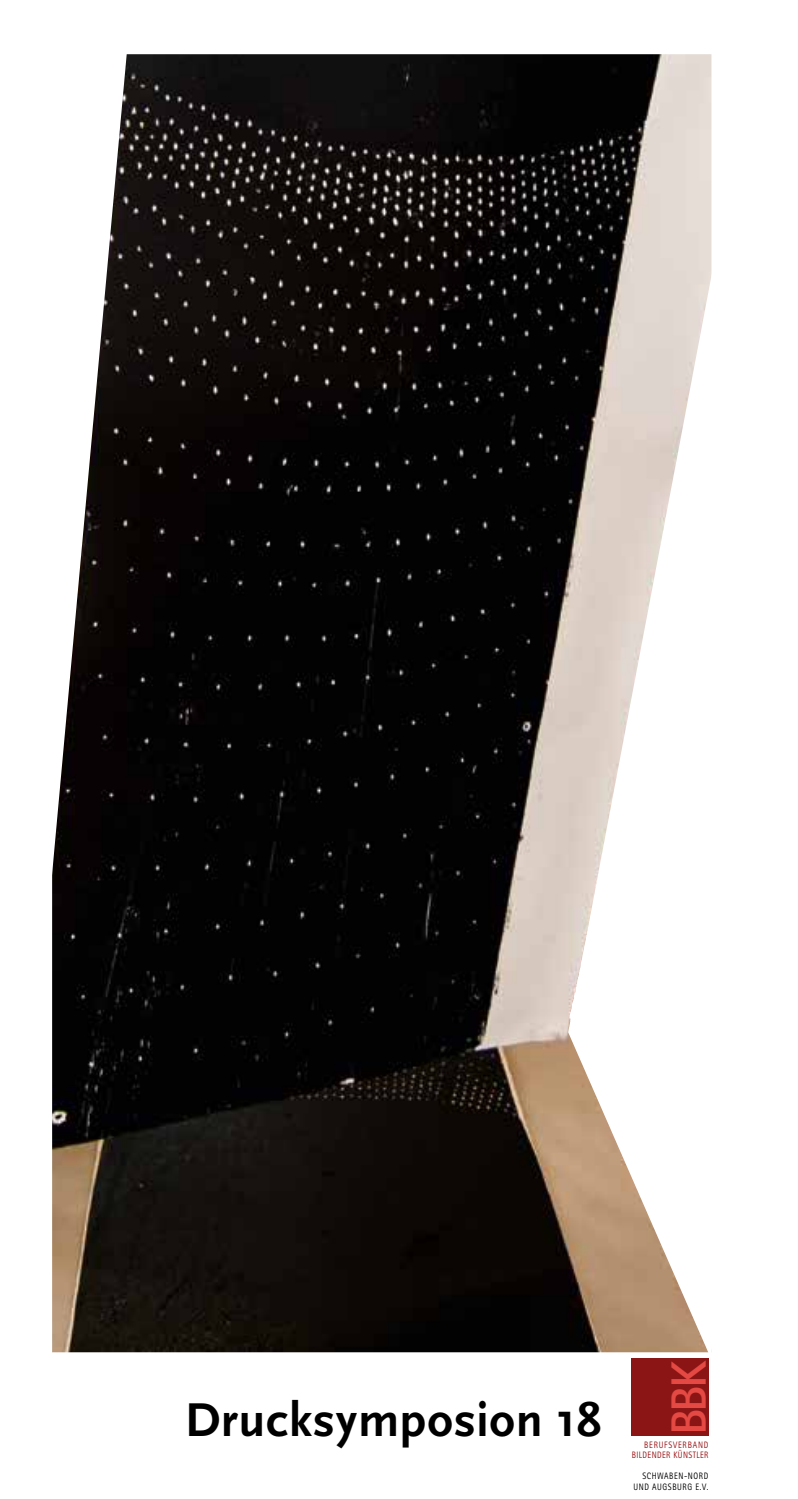
<style>
.page{position:relative;width:798px;height:1499px;background:#fff}
.page>*{position:absolute;margin:0;border:0;box-sizing:border-box;transform-origin:0 0}
.t1{font:700 49.5px "Scala Sans";letter-spacing:.015em;color:#000}
.t2{font:700 49.5px "Rotis Sans Serif";color:#e44943}
.t3{font:9.22px/10.8px "Rotis Sans Serif";letter-spacing:.05em;color:#991417;text-align:right;scale:.86 1}
.t4{font:9.22px/10.8px "Rotis Sans Serif";letter-spacing:.075em;color:#000;text-align:right;scale:.86 1}
</style>
<div class="page">
<img style="left:52px;top:54px;width:516px;height:1298px">
<div style="left:631px;top:1358px;width:77px;height:77px;background:#8b1515"></div>
<svg style="left:568px;top:54px;width:144px;height:1306px"></svg>
<svg style="left:52px;top:54px;width:80px;height:1105px"></svg>
<h1 class="t1" style="left:185px;top:1393px;width:417px">Drucksymposion 18</h1>
<h1 class="t2" style="left:657px;top:1435px;width:77px;rotate:-90deg">BBK</h1>
<p class="t3" style="left:631px;top:1439px;width:90px">BERUFSVERBAND<br>BILDENDER KÜNSTLER</p>
<p class="t4" style="left:633px;top:1470px;width:89px">SCHWABEN-NORD<br>UND AUGSBURG E.V.</p>
</div>
